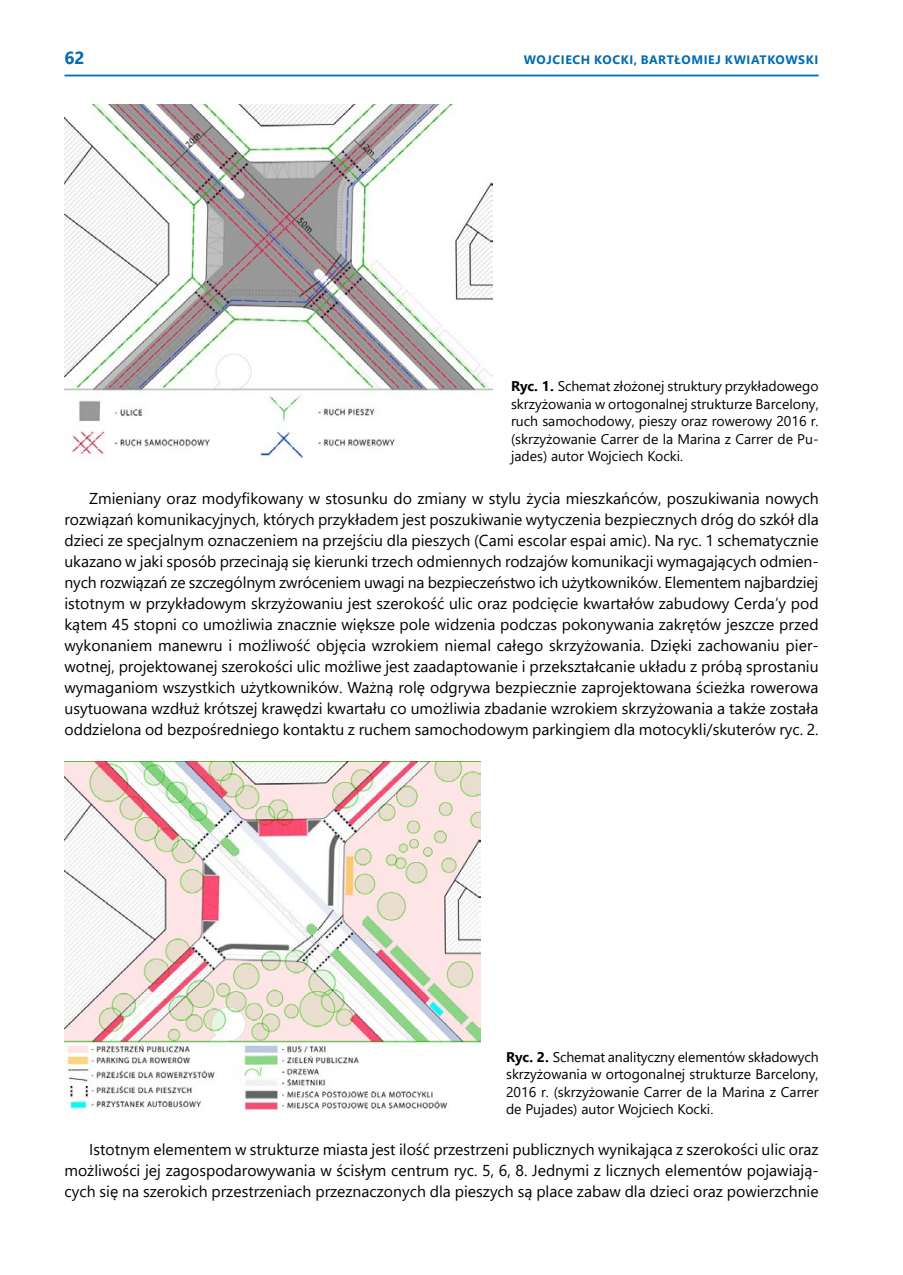
<style>
.page{position:relative;width:903px;height:1275px;background:#fff}
.page>*{position:absolute;margin:0;border:0;box-sizing:border-box;transform-origin:0 0}
.t1{font:700 17.5px "Segoe UI";color:#006ab3}
.Tekst_z_wcięciem{font:15.75px/21px "Segoe UI";color:#000;text-align:justify}
.t2{font:14px/17.5px "Segoe UI";color:#000;text-align:justify}
.t3{font:700 12.25px "Segoe UI";letter-spacing:.05em;color:#006ab3}
.s1{font-weight:700}
</style>
<div class="page">
<hr style="left:64px;top:75px;width:755px;height:1px;background:#006ab3">
<img style="left:64px;top:104px;width:428px;height:355px">
<img style="left:64px;top:762px;width:417px;height:349px">
<p class="t1" style="left:64px;top:42px;width:22px">62</p>
<p class="t3" style="left:524px;top:49px;width:296px">WOJC IECH KOCKI, BARTŁOMIEJ KWIATKOWS KI</p>
<p class="t2" style="left:511px;top:376px;width:309px"><span class="s1">RYC. 1.</span> Schemat złożonej struktury przykładowego skrzyżowania w ortogonalnej strukturze Barcelony, ruch samochodowy, pieszy oraz rowerowy 2016 r. (skrzyżowanie Carrer de la Marina z Carrer de Pu&shy;jades) autor Wojciech Kocki.</p>
<p class="Tekst_z_wcięciem" style="left:64px;top:487px;width:756px;text-indent:25px">Zmieniany oraz modyfikowany w stosunku do zmiany w stylu życia mieszkańców, poszukiwania nowych rozwiązań komunikacyjnych, których przykładem jest poszukiwanie wytyczenia bezpiecznych dróg do szkół dla dzieci ze specjalnym oznaczeniem na przejściu dla pieszych (Cami escolar espai amic). Na ryc. 1 schematycznie ukazano w jaki sposób przecinają się kierunki trzech odmiennych rodzajów komunikacji wymagających odmien&shy;nych rozwiązań ze szczególnym zwróceniem uwagi na bezpieczeństwo ich użytkowników. Elementem najbardziej istotnym w przykładowym skrzyżowaniu jest szerokość ulic oraz podcięcie kwartałów zabudowy Cerda’y pod kątem 45 stopni co umożliwia znacznie większe pole widzenia podczas pokonywania zakrętów jeszcze przed wykonaniem manewru i możliwość objęcia wzrokiem niemal całego skrzyżowania. Dzięki zachowaniu pier&shy;wotnej, projektowanej szerokości ulic możliwe jest zaadaptowanie i przekształcanie układu z próbą sprostaniu wymaganiom wszystkich użytkowników. Ważną rolę odgrywa bezpiecznie zaprojektowana ścieżka rowerowa usytuowana wzdłuż krótszej krawędzi kwartału co umożliwia zbadanie wzrokiem skrzyżowania a także została oddzielona od bezpośredniego kontaktu z ruchem samochodowym parkingiem dla motocykli/skuterów ryc. 2.</p>
<p class="t2" style="left:506px;top:1047px;width:314px"><span class="s1">RYC. 2.</span> Schemat analityczny elementów składowych skrzyżowania w ortogonalnej strukturze Barcelony, 2016 r. (skrzyżowanie Carrer de la Marina z Carrer de Pujades) autor Wojciech Kocki.</p>
<p class="Tekst_z_wcięciem" style="left:64px;top:1138px;width:756px;text-indent:25px">Istotnym elementem w strukturze miasta jest ilość przestrzeni publicznych wynikająca z szerokości ulic oraz możliwości jej zagospodarowywania w ścisłym centrum ryc. 5, 6, 8. Jednymi z licznych elementów pojawiają&shy;cych się na szerokich przestrzeniach przeznaczonych dla pieszych są place zabaw dla dzieci oraz powierzchnie</p>
</div>
